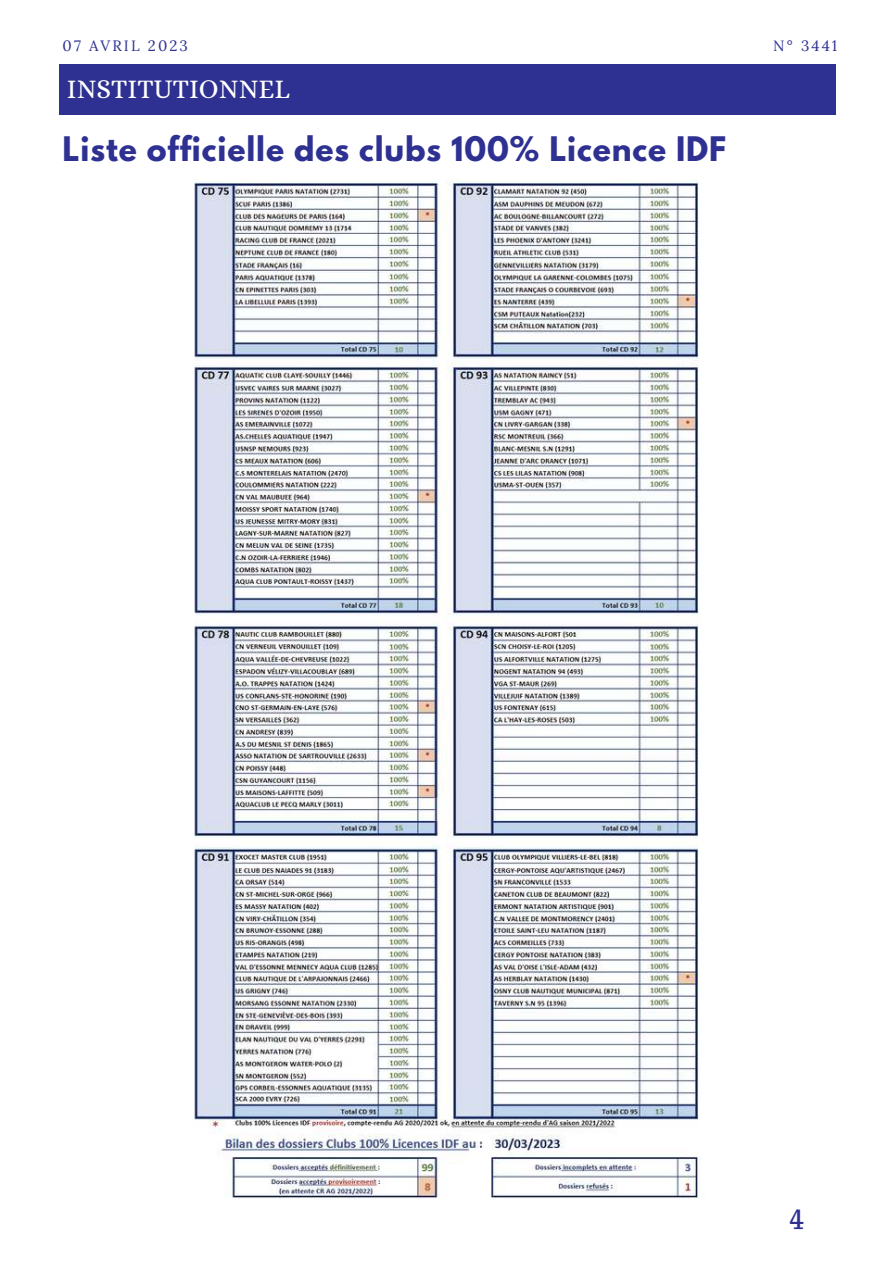
<style>
.page{position:relative;width:893px;height:1264px;background:#fff}
.page>*{position:absolute;margin:0;border:0;box-sizing:border-box;transform-origin:0 0}
.t1{font:700 30px "League Spartan";letter-spacing:.03em;color:#2e3192}
.t2{font:27px "Alice";color:#fff}
.t3{font:27px "Trocchi";color:#2e3192}
.t4{font:15px "Lora";letter-spacing:.14em;color:#2e3192}
</style>
<div class="page">
<div style="left:59px;top:64px;width:776px;height:51px;background:#2e3192"></div>
<img style="left:194px;top:180px;width:505px;height:1018px">
<p class="t4" style="left:63px;top:34px;width:127px">07 AVRIL 2023</p>
<p class="t4" style="left:773px;top:34px;width:66px">N° 3441</p>
<p class="t2" style="left:67px;top:74px;width:225px">INSTITUTIONNEL</p>
<p class="t1" style="left:63px;top:125px;width:665px">Liste officielle des clubs 100% Licence IDF</p>
<p class="t3" style="left:788px;top:1196px;width:16px">4</p>
</div>
